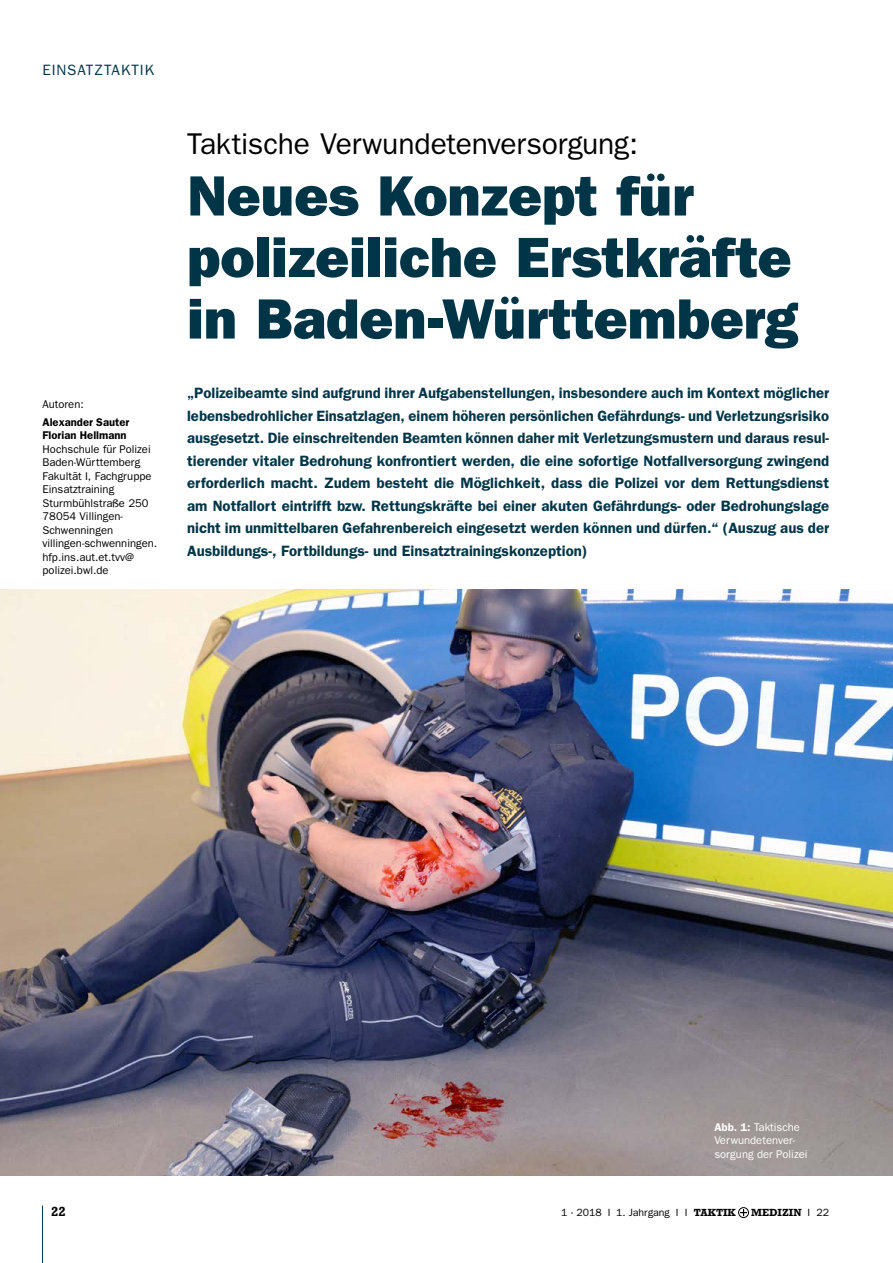
<style>
.page{position:relative;width:893px;height:1263px;background:#fff}
.page>*{position:absolute;margin:0;border:0;box-sizing:border-box;transform-origin:0 0}
.t1{font:800 57px/61.5px "Franklin Gothic";letter-spacing:-.005em;color:#003547}
.t2{font:30.15px "Franklin Gothic";letter-spacing:-.005em;color:#000}
.t3{font:600 15px/22.5px "Franklin Gothic";color:#003547;text-align:justify}
.t4{font:15px "Franklin Gothic";letter-spacing:.06em;color:#003547}
.t5{font:700 13.5px "Rockwell";color:#000}
.t6{font:11.25px/13.5px "Franklin Gothic";color:#000}
.t7{font:11.25px/13.5px "Franklin Gothic";color:#fff}
.t8{font:600 11.25px/13.5px "Franklin Gothic";color:#000}
.t9{font:10.5px "Franklin Gothic";color:#000}
.t10{font:700 10.5px "Rockwell";color:#000}
.s1{font-weight:600}
.s2{font-family:"Rockwell";font-weight:700}
.s3{font-family:"Franklin Gothic";font-weight:400}
</style>
<div class="page">
<div style="left:738px;top:1207px;width:11px;height:11px;border:1px solid #000;border-radius:50%"></div>
<svg style="left:740px;top:1209px;width:7px;height:7px"></svg>
<hr style="left:42px;top:1205px;width:1px;height:58px;background:#003547">
<img style="left:0;top:589px;width:893px;height:587px">
<p class="t4" style="left:43px;top:61px;width:113px">EINSATZTAKTIK</p>
<p class="t6" style="left:43px;top:397px;width:43px">Autoren:</p>
<p class="t8" style="left:43px;top:415px;width:88px">Alexander Sauter<br>Florian Hellmann</p>
<p class="t6" style="left:43px;top:442px;width:116px">Hochschule für Polizei<br>Baden-Württemberg<br>Fakultät I, Fachgruppe<br>Einsatztraining<br>Sturmbühlstraße 250<br>78054 Villingen-<br>Schwenningen villingen-schwenningen. hfp.ins.aut.et.tvv@ polizei.bwl.de</p>
<h2 class="t2" style="left:187px;top:126px;width:452px">Taktische Verwundetenversorgung:</h2>
<h1 class="t1" style="left:187px;top:164px;width:612px">Neues Konzept für polizeiliche Erstkräfte in Baden-Württemberg</h1>
<p class="t3" style="left:187px;top:381px;width:644px">„Polizeibeamte sind aufgrund ihrer Aufgabenstellungen, insbesondere auch im Kontext möglicher lebensbedrohlicher Einsatzlagen, einem höheren persönlichen Gefährdungs- und Verletzungsrisiko ausgesetzt. Die einschreitenden Beamten können daher mit Verletzungsmustern und daraus resul&shy;tierender vitaler Bedrohung konfrontiert werden, die eine sofortige Notfallversorgung zwingend erforderlich macht. Zudem besteht die Möglichkeit, dass die Polizei vor dem Rettungsdienst am Notfallort eintrifft bzw. Rettungskräfte bei einer akuten Gefährdungs- oder Bedrohungslage nicht im unmittelbaren Gefahrenbereich eingesetzt werden können und dürfen.“ (Auszug aus der Ausbildungs-, Fortbildungs- und Einsatztrainingskonzeption)</p>
<p class="t7" style="left:714px;top:1120px;width:95px"><span class="s1">Abb. 1:</span> Taktische<br>Verwundetenver&shy;sorgung der Polizei</p>
<p class="t5" style="left:51px;top:1203px;width:16px">22</p>
<p class="t9" style="left:561px;top:1207px;width:176px">1 · 2018 I 1. Jahrgang I I <span class="s2">TAKTIK</span></p>
<p class="t10" style="left:751px;top:1206px;width:79px">MEDIZIN <span class="s3">I 22</span></p>
</div>
